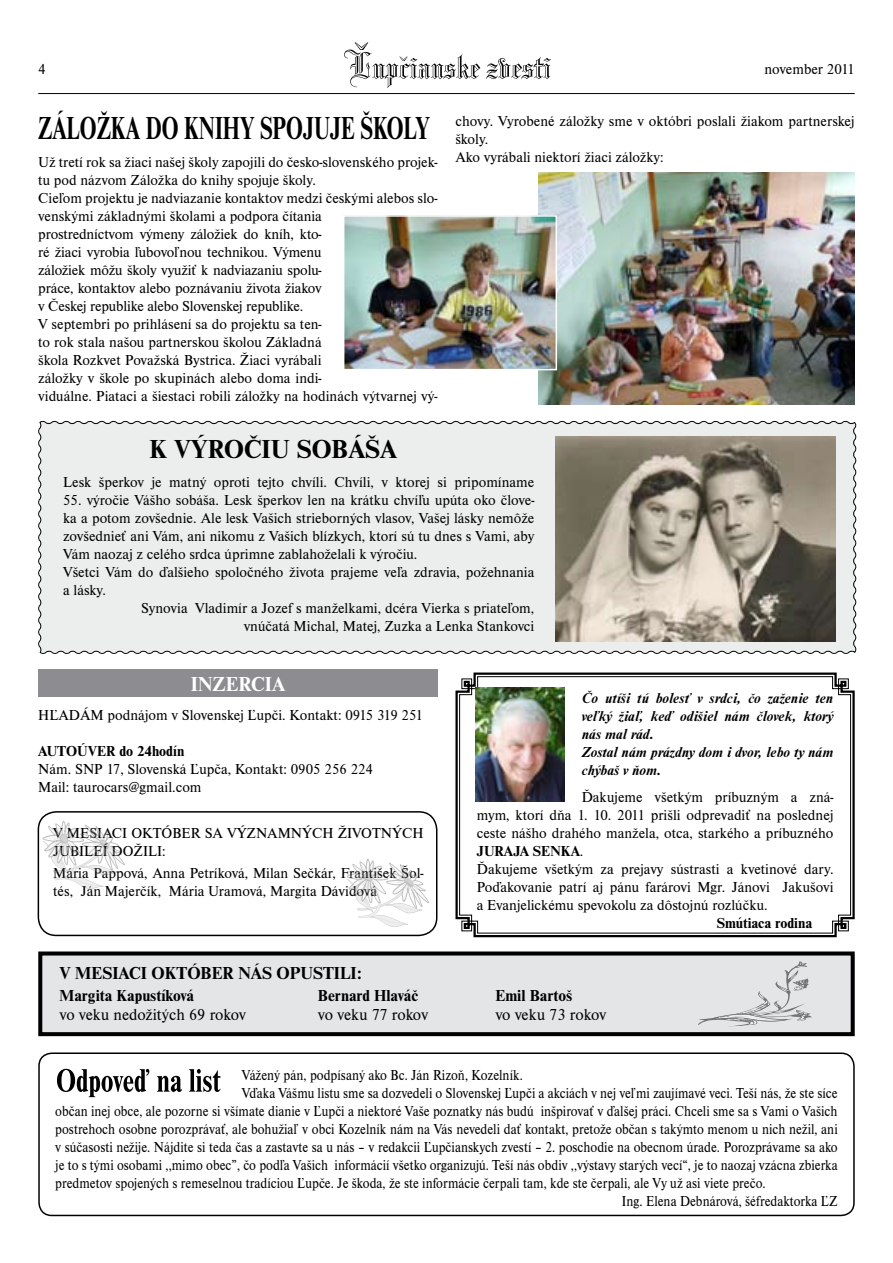
<style>
.page{position:relative;width:893px;height:1263px;background:#fff}
.page>*{position:absolute;margin:0;border:0;box-sizing:border-box;transform-origin:0 0}
.t1{font:700 33px "Nimbus Rom DEE";color:#000;scale:.69 1}
.t2{font:700 27px "Nimbus Rom DEE";color:#000}
.t3{font:700 21px "Nimbus Rom DEE";color:#fff}
.t4{font:700 18px "Nimbus Rom DEE";color:#000}
.t5{font:16.5px "Nimbus Rom DEE";letter-spacing:-.005em;color:#000}
.t6{font:700 16.5px "Nimbus Rom DEE";color:#000}
.t7{font:15px/18px "Nimbus Rom DEE";color:#000}
.t8{font:15px "Nimbus Rom DEE";color:#000;scale:.9 1}
.t9{font:italic 700 15px/18px "Nimbus Rom DEE";color:#000}
.t10{font:700 15px "Nimbus Rom DEE";color:#000}
.s1{font-weight:700}
</style>
<div class="page">
<hr style="left:38px;top:93px;width:817px;height:1px;background:#000">
<svg style="left:344px;top:43px;width:207px;height:45px"></svg>
<div style="left:38px;top:420px;width:819px;height:234px;background:#eceeee"></div>
<img style="left:555px;top:436px;width:281px;height:205px">
<div style="left:38px;top:669px;width:399px;height:27px;background:#8d8c90"></div>
<div style="left:38px;top:811px;width:399px;height:125px;border:2px solid #000;border-radius:18px"></div>
<svg style="left:37px;top:811px;width:96px;height:92px"></svg>
<div style="left:40px;top:953px;width:813px;height:81px;background:#e3e5e6"></div>
<div style="left:38px;top:951px;width:817px;height:85px;border:4px solid #000"></div>
<svg style="left:698px;top:961px;width:114px;height:66px"></svg>
<svg style="left:337px;top:837px;width:100px;height:100px"></svg>
<img style="left:538px;top:172px;width:316px;height:233px">
<img style="left:346px;top:218px;width:208px;height:149px">
<div style="left:343px;top:215px;width:214px;height:155px;border:2px solid #fff"></div>
<div style="left:38px;top:1052px;width:817px;height:164px;border:2px solid #000;border-radius:13px"></div>
<svg style="left:57px;top:1069px;width:164px;height:28px"></svg>
<svg style="left:455px;top:672px;width:400px;height:266px"></svg>
<svg style="left:459px;top:676px;width:392px;height:258px"></svg>
<img style="left:475px;top:687px;width:90px;height:114px">
<h1 class="t1" style="left:38px;top:110px;width:404px">ZÁLOŽKA D O KNIHY SPOJUJE</h1>
<h1 class="t1" style="left:360px;top:110px;width:102px">ŠKOLY</h1>
<p class="t7" style="left:38px;top:153px;width:401px">Už tretí rok sa žiaci našej školy zapojili do česko-slovenského projek&shy;tu pod názvom Záložka do knihy spojuje školy.<br>Cieľom projektu je nadviazanie kontaktov medzi českými alebos slo&shy;venskými základnými školami a podpora čítania<br>prostredníctvom výmeny záložiek do kníh, kto-<br>ré žiaci vyrobia ľubovoľnou technikou. Výmenu<br>záložiek môžu školy využiť k nadviazaniu spolu-<br>práce, kontaktov alebo poznávaniu života žiakov<br>v Českej republike alebo Slovenskej republike.<br>V septembri po prihlásení sa do projektu sa ten-<br>to rok stala našou partnerskou školou Základná<br>škola Rozkvet Považská Bystrica. Žiaci vyrábali<br>záložky v škole po skupinách alebo doma indi-<br>viduálne. Piataci a šiestaci robili záložky na hodinách výtvarnej vý-</p>
<h2 class="t2" style="left:150px;top:435px;width:249px">K VÝROČIU S OBÁŠA</h2>
<p class="t7" style="left:764px;top:60px;width:92px">november 2011</p>
<p class="t7" style="left:455px;top:112px;width:401px">chovy. Vyrobené záložky sme v októbri poslali žiakom partnerskej školy.<br>Ako vyrábali niektorí žiaci záložky:</p>
<p class="t7" style="left:63px;top:474px;width:473px">Lesk šperkov je matný oproti tejto chvíli. Chvíli, v ktorej si pripomíname</p>
<p class="t7" style="left:63px;top:492px;width:473px">55. výročie Vášho sobáša. Lesk šperkov len na krátku chvíľu upúta oko člove-</p>
<p class="t7" style="left:63px;top:510px;width:473px">ka a potom zovšednie. Ale lesk Vašich strieborných vlasov, Vašej lásky nemôže</p>
<p class="t7" style="left:63px;top:528px;width:473px">zovšednieť ani Vám, ani nikomu z Vašich blízkych, ktorí sú tu dnes s Vami, aby</p>
<p class="t7" style="left:63px;top:546px;width:356px">Vám naozaj z celého srdca úprimne zablahoželali k výročiu.</p>
<p class="t7" style="left:63px;top:564px;width:473px">Všetci Vám do ďalšieho spoločného života prajeme veľa zdravia, požehnania</p>
<p class="t7" style="left:63px;top:582px;width:44px">a lásky.</p>
<p class="t7" style="left:141px;top:600px;width:395px">Synovia Vladimír a Jozef s manželkami, dcéra Vierka s priateľom,</p>
<p class="t7" style="left:244px;top:618px;width:292px">vnúčatá Michal, Matej, Zuzka a Lenka Stankovci</p>
<h3 class="t3" style="left:191px;top:672px;width:61px">INZERCIA</h3>
<p class="t7" style="left:38px;top:706px;width:386px">HĽADÁM podnájom v Slovenskej Ľupči. Kontakt: 0915 319 251</p>
<p class="t10" style="left:38px;top:743px;width:148px">AUTOÚVER DO 24HODÍN</p>
<p class="t7" style="left:38px;top:760px;width:336px">Nám. SNP 17, Slovenská Ľupča, Kontakt: 0905 256 224<br>Mail: taurocars@gmail.com</p>
<p class="t7" style="left:53px;top:824px;width:20px">V mes</p>
<p class="t7" style="left:97px;top:824px;width:45px">iaci okt</p>
<p class="t7" style="left:162px;top:824px;width:22px">óber</p>
<p class="t7" style="left:205px;top:824px;width:54px">sa významn</p>
<p class="t7" style="left:302px;top:824px;width:62px">ých životn</p>
<p class="t7" style="left:392px;top:824px;width:22px">ých</p>
<p class="t7" style="left:53px;top:842px;width:70px">jubileí dož</p>
<p class="t7" style="left:53px;top:840px;width:372px;line-height:22.2px;text-indent:90px">ili:<br>Mária Pappová, Anna Petríková, Milan Sečkár, František Šol-</p>
<p class="t7" style="left:53px;top:882px;width:325px">tés, Ján Majerčík, Mária Uramová, Margita Dávidová</p>
<p class="t4" style="left:60px;top:963px;width:23px">V MES</p>
<p class="t4" style="left:112px;top:963px;width:251px">IACI OKTÓBER NÁS OPUSTILI:</p>
<p class="t6" style="left:60px;top:986px;width:136px">MARGITA KAPUSTÍKOVÁ</p>
<p class="t5" style="left:60px;top:1006px;width:188px">vo veku nedožitých 69 rokov</p>
<p class="t6" style="left:318px;top:986px;width:102px">BERNARD HLAVÁČ</p>
<p class="t5" style="left:318px;top:1006px;width:112px">vo veku 77 rokov</p>
<p class="t9" style="left:582px;top:689px;width:253px">Čo utíši tú bolesť v srdci, čo zaženie ten veľký žiaľ, keď odišiel nám človek, ktorý nás mal rád.<br>Zostal nám prázdny dom i dvor, lebo ty nám chýbaš v ňom.</p>
<p class="t7" style="left:477px;top:788px;width:358px;text-indent:105px">Ďakujeme všetkým príbuzným a zná&shy;mym, ktorí dňa 1. 10. 2011 prišli odprevadiť na poslednej ceste nášho drahého manžela, otca, starkého a príbuzného <span class="s1">JURAJA SENKA</span>.<br>Ďakujeme všetkým za prejavy sústrasti a kvetinové dary.<br>Poďakovanie patrí aj pánu farárovi Mgr. Jánovi Jakušovi a Evanjelickému spevokolu za dôstojnú rozlúčku.</p>
<p class="t10" style="left:717px;top:914px;width:97px">SMÚTIACA RODINA</p>
<p class="t6" style="left:495px;top:986px;width:78px">EMIL BARTOŠ</p>
<p class="t5" style="left:495px;top:1006px;width:112px">vo veku 73 rokov</p>
<p class="t8" style="left:242px;top:1067px;width:314px">Vážený pán, podpísaný ako Bc. Ján Rizoň, Kozelník.</p>
<p class="t8" style="left:242px;top:1085px;width:663px">Vďaka Vášmu listu sme sa dozvedeli o Slovenskej Ľupči a akciách v nej veľmi zaujímavé veci. Teší nás, že ste síce</p>
<p class="t8" style="left:55px;top:1103px;width:871px">občan inej obce, ale pozorne si všímate dianie v Ľupči a niektoré Vaše poznatky nás budú inšpirovať v ďalšej práci. Chceli sme sa s Vami o Vašich</p>
<p class="t8" style="left:55px;top:1121px;width:871px">postrehoch osobne porozprávať, ale bohužiaľ v obci Kozelník nám na Vás nevedeli dať kontakt, pretože občan s takýmto menom u nich nežil, ani</p>
<p class="t8" style="left:55px;top:1139px;width:871px">v súčasosti nežije. Nájdite si teda čas a zastavte sa u nás – v redakcii Ľupčianskych zvestí – 2. poschodie na obecnom úrade. Porozprávame sa ako</p>
<p class="t8" style="left:55px;top:1157px;width:871px">je to s tými osobami ,,mimo obec”, čo podľa Vašich informácií všetko organizujú. Teší nás obdiv ,,výstavy starých vecí“, je to naozaj vzácna zbierka</p>
<p class="t8" style="left:55px;top:1175px;width:791px">predmetov spojených s remeselnou tradíciou Ľupče. Je škoda, že ste informácie čerpali tam, kde ste čerpali, ale Vy už asi viete prečo.</p>
<p class="t8" style="left:622px;top:1193px;width:241px">Ing. Elena Debnárová, šéfredaktorka ĽZ</p>
</div>
